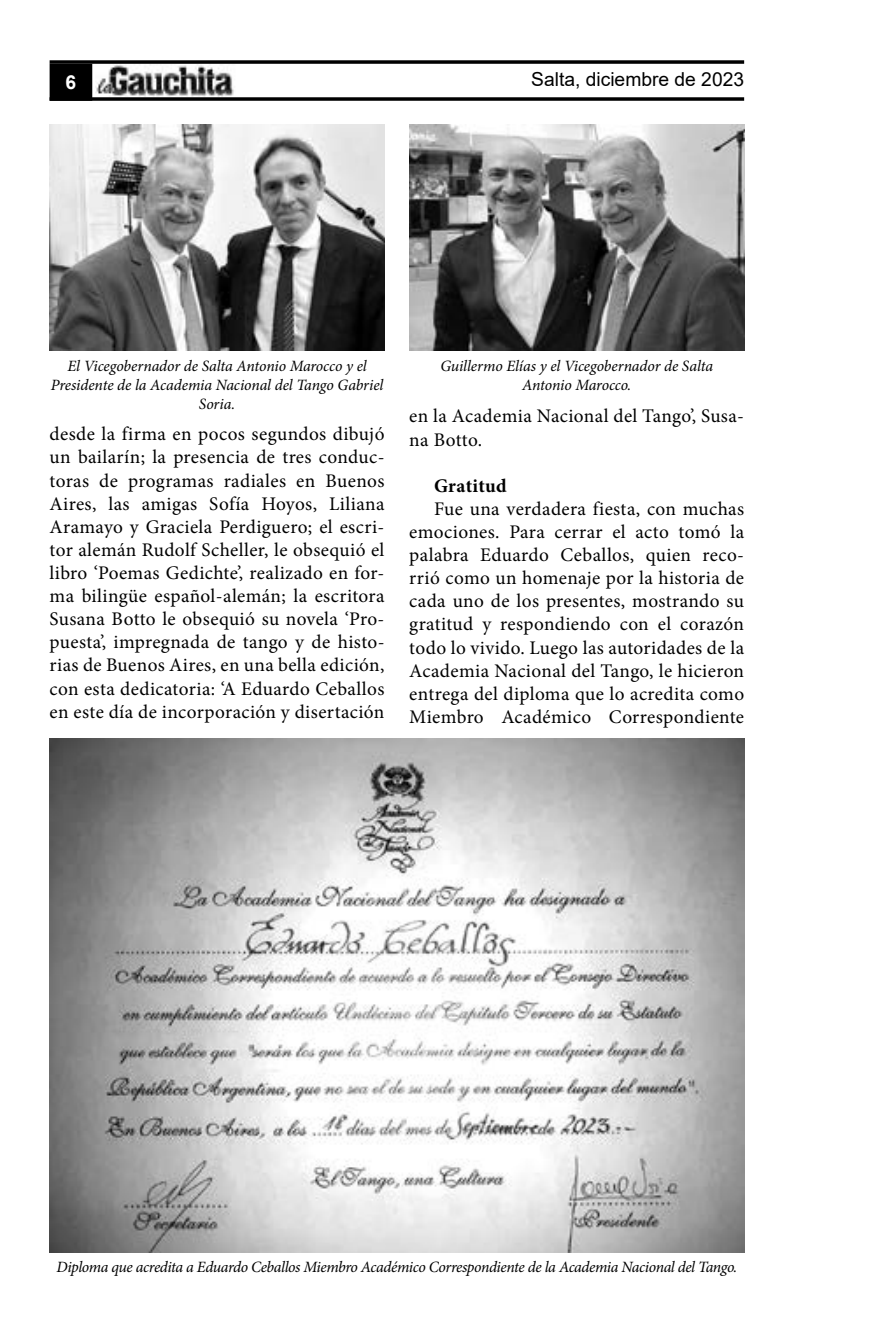
<style>
.page{position:relative;width:893px;height:1340px;background:#fff}
.page>*{position:absolute;margin:0;border:0;box-sizing:border-box;transform-origin:0 0}
.t1{font:19.25px/23.1px "Minion Pro";letter-spacing:.02em;color:#000;text-align:justify}
.t2{font:19.25px "Arial";color:#000}
.t3{font:700 19.25px "Minion Pro";letter-spacing:.015em;color:#000}
.t4{font:700 19.25px "Arial";color:#fff}
.t5{font:italic 15.75px/18.9px "Minion Pro";letter-spacing:-.015em;color:#000;text-align:center}
</style>
<div class="page">
<img style="left:95px;top:64px;width:139px;height:32px">
<svg style="left:50px;top:60px;width:694px;height:4px;background:#1f1f1f"></svg>
<svg style="left:92px;top:97px;width:652px;height:4px;background:#1f1f1f"></svg>
<div style="left:50px;top:65px;width:41px;height:35px;background:#000"></div>
<div style="left:50px;top:64px;width:42px;height:37px;border:2px solid #000"></div>
<img style="left:50px;top:124px;width:334px;height:227px">
<img style="left:409px;top:124px;width:335px;height:227px">
<img style="left:50px;top:738px;width:694px;height:514px">
<p class="t4" style="left:66px;top:68px;width:12px">6</p>
<p class="t2" style="left:531px;top:66px;width:214px">Salta, diciembre de 2023</p>
<p class="t5" style="left:51px;top:357px;width:334px">El Vicegobernador de Salta Antonio Marocco y el<br>Presidente de la Academia Nacional del Tango Gabriel<br>Soria.</p>
<p class="t1" style="left:50px;top:423px;width:336px">desde la firma en pocos segundos dibujó un bailarín; la presencia de tres conduc&shy;toras de programas radiales en Buenos Aires, las amigas Sofía Hoyos, Liliana Aramayo y Graciela Perdiguero; el escri&shy;tor alemán Rudolf Scheller, le obsequió el libro ‘Poemas Gedichte’, realizado en for&shy;ma bilingüe español-alemán; la escritora Susana Botto le obsequió su novela ‘Pro&shy;puesta’, impregnada de tango y de histo&shy;rias de Buenos Aires, en una bella edición, con esta dedicatoria: ‘A Eduardo Ceballos en este día de incorporación y disertación</p>
<p class="t5" style="left:440px;top:357px;width:274px">Guillermo Elías y el Vicegobernador de Salta<br>Antonio Marocco.</p>
<p class="t1" style="left:409px;top:405px;width:336px">en la Academia Nacional del Tango’, Susa&shy;na Botto.</p>
<p class="t3" style="left:434px;top:472px;width:74px">Gratitud</p>
<p class="t1" style="left:409px;top:497px;width:336px;text-indent:25px">Fue una verdadera fiesta, con muchas emociones. Para cerrar el acto tomó la palabra Eduardo Ceballos, quien reco&shy;rrió como un homenaje por la historia de cada uno de los presentes, mostrando su gratitud y respondiendo con el corazón todo lo vivido. Luego las autoridades de la Academia Nacional del Tango, le hicieron entrega del diploma que lo acredita como Miembro Académico Correspondiente</p>
<p class="t5" style="left:56px;top:1257px;width:682px">Diploma que acredita a Eduardo Ceballos Miembro Académico Correspondiente de la Academia Nacional del Tango.</p>
</div>
